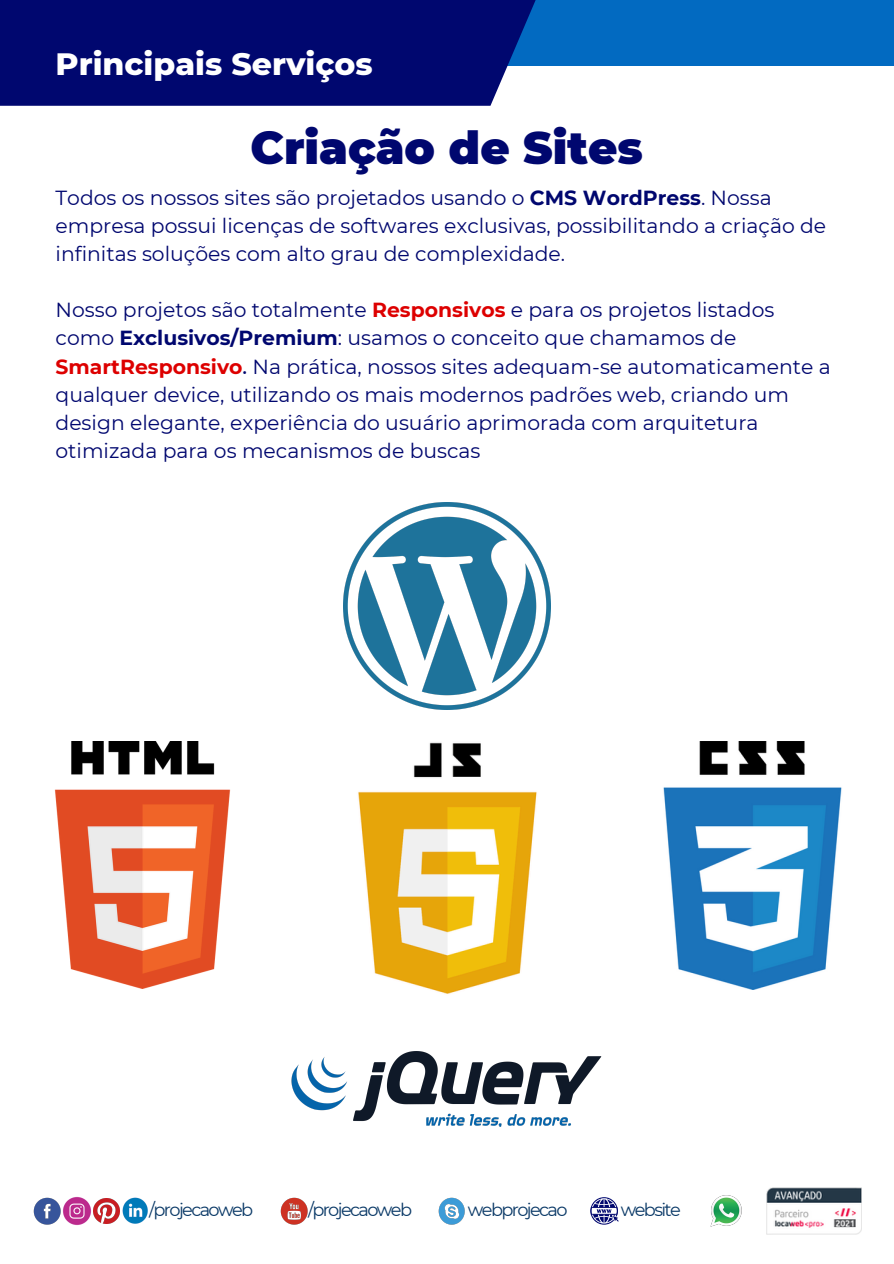
<style>
.page{position:relative;width:894px;height:1264px;background:#fff}
.page>*{position:absolute;margin:0;border:0;box-sizing:border-box;transform-origin:0 0}
.t1{font:900 45px "Montserrat";color:#00076f}
.t2{font:800 31.5px "Montserrat";color:#fff}
.t3{font:20.4px/28.2px "Montserrat";color:#00076f}
.t4{font:17.7px "Montserrat";letter-spacing:-.09em;color:#093866}
.s1{font-weight:700}
.s2{font-weight:700;color:#d00}
.s3{font-weight:500}
</style>
<div class="page">
<img style="left:54px;top:741px;width:177px;height:247px">
<img style="left:291px;top:1051px;width:311px;height:76px">
<img style="left:663px;top:741px;width:179px;height:248px">
<img style="left:358px;top:742px;width:179px;height:252px">
<img style="left:343px;top:502px;width:207px;height:207px">
<img style="left:766px;top:1187px;width:94px;height:47px">
<img style="left:280px;top:1197px;width:28px;height:28px">
<img style="left:438px;top:1197px;width:27px;height:28px">
<img style="left:33px;top:1197px;width:28px;height:28px">
<img style="left:94px;top:1198px;width:25px;height:25px">
<img style="left:122px;top:1197px;width:26px;height:27px">
<img style="left:63px;top:1196px;width:28px;height:28px">
<svg style="left:590px;top:1197px;width:28px;height:27px"></svg>
<img style="left:710px;top:1195px;width:32px;height:32px">
<div style="left:97px;top:0;width:796px;height:65px;background:#026ac1"></div>
<div style="left:0;top:0;width:539px;height:106px;background:#00076f"></div>
<p class="t2" style="left:56px;top:44px;width:318px">Principais Serviços</p>
<p class="t1" style="left:250px;top:121px;width:394px">Criação de Sites</p>
<h2 class="t3" style="left:56px;top:183px;width:772px">Todos os nossos sites são projetados usando o <span class="s1">CMS WordPress</span>. Nossa empresa possui licenças de softwares exclusivas, possibilitando a criação de infinitas soluções com alto grau de complexidade.</h2>
<h1 class="t3" style="left:56px;top:296px;width:776px">Nosso projetos são totalmente <span class="s2">Responsivos</span> e para os projetos listados como <span class="s1">Exclusivos/Premium</span>: usamos o conceito que chamamos de <span class="s2">SmartResponsivo</span><span class="s3">.</span> Na prática, nossos sites adequam-se automaticamente a qualquer device, utilizando os mais modernos padrões web, criando um design elegante, experiência do usuário aprimorada com arquitetura otimizada para os mecanismos de buscas</h1>
<p class="t4" style="left:149px;top:1198px;width:105px">/projecaoweb</p>
<p class="t4" style="left:308px;top:1198px;width:105px">/projecaoweb</p>
<p class="t4" style="left:468px;top:1198px;width:101px">webprojecao</p>
<p class="t4" style="left:620px;top:1198px;width:62px">website</p>
</div>
